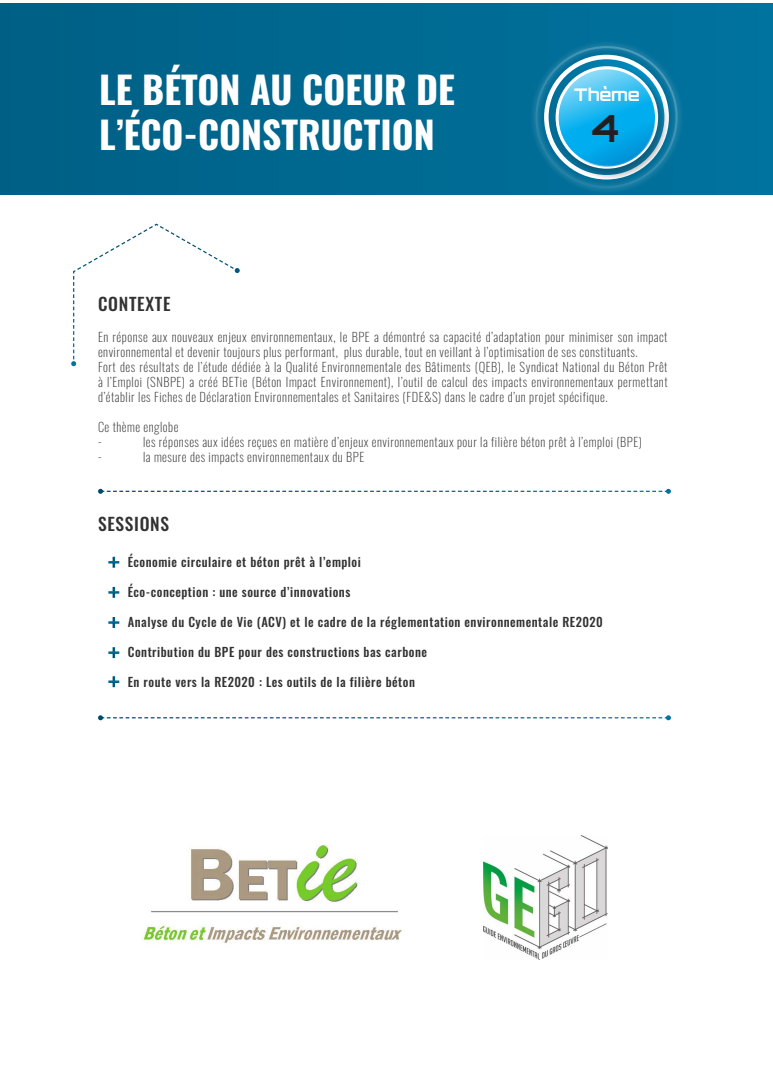
<style>
.page{position:relative;width:773px;height:1081px;background:#fff}
.page>*{position:absolute;margin:0;border:0;box-sizing:border-box;transform-origin:0 0}
.t1{font:700 37.5px/45px "Oswald";color:#fff}
.t2{font:700 37.5px "Orbitron";color:#231f20}
.t3{font:500 17.5px "Oswald";letter-spacing:.04em;color:#333233}
.t4{font:700 17.5px "Orbitron";letter-spacing:.01em;color:#fff}
.t5{font:200 12.5px/15px "Oswald";letter-spacing:.04em;color:#333233}
.t6{font:500 12.5px "Oswald";letter-spacing:.04em;color:#333233}
</style>
<div class="page">
<svg style="left:71px;top:223px;width:169px;height:143px"></svg>
<svg style="left:98px;top:489px;width:572px;height:5px"></svg>
<svg style="left:108px;top:557px;width:11px;height:11px"></svg>
<svg style="left:108px;top:587px;width:11px;height:11px"></svg>
<svg style="left:108px;top:617px;width:11px;height:11px"></svg>
<svg style="left:108px;top:647px;width:11px;height:11px"></svg>
<svg style="left:108px;top:676px;width:11px;height:11px"></svg>
<svg style="left:98px;top:715px;width:572px;height:5px"></svg>
<div style="left:0;top:4px;width:772px;height:191px;background:linear-gradient(to right,#005f85,#00739f)"></div>
<div style="left:529px;top:40px;width:154px;height:155px;background:#fff;opacity:.75"></div>
<img style="left:141px;top:844px;width:261px;height:100px">
<img style="left:484px;top:835px;width:123px;height:124px">
<h1 class="t1" style="left:99px;top:70px;width:357px">LE BÉTON AU COEUR DE<br>L’ÉCO-CONSTRUCTION</h1>
<h2 class="t4" style="left:574px;top:84px;width:67px">Thème</h2>
<h1 class="t2" style="left:592px;top:104px;width:29px">4</h1>
<h2 class="t3" style="left:98px;top:295px;width:74px">CONTEXTE</h2>
<p class="t5" style="left:98px;top:328px;width:571px">En réponse aux nouveaux enjeux environnementaux, le BPE a démontré sa capacité d’adaptation pour minimiser son impact environnemental et devenir toujours plus performant, plus durable, tout en veillant à l’optimisation de ses constituants.<br>Fort des résultats de l’étude dédiée à la Qualité Environnementale des Bâtiments (QEB), le Syndicat National du Béton Prêt à l’Emploi (SNBPE) a créé BETie (Béton Impact Environnement), l’outil de calcul des impacts environnementaux permettant d’établir les Fiches de Déclaration Environnementales et Sanitaires (FDE&amp;S) dans le cadre d’un projet spécifique.</p>
<p class="t5" style="left:98px;top:418px;width:82px">Ce thème englobe -</p>
<p class="t5" style="left:143px;top:433px;width:500px">les réponses aux idées reçues en matière d’enjeux environnementaux pour la filière béton prêt à l’emploi (BPE)</p>
<p class="t5" style="left:98px;top:448px;width:5px">-</p>
<p class="t5" style="left:143px;top:448px;width:223px">la mesure des impacts environnementaux du BPE</p>
<h2 class="t3" style="left:98px;top:514px;width:73px">SESSIONS</h2>
<p class="t6" style="left:128px;top:555px;width:234px">Économie circulaire et béton prêt à l’emploi</p>
<p class="t6" style="left:128px;top:585px;width:224px">Éco-conception : une source d’innovations</p>
<p class="t6" style="left:128px;top:615px;width:476px">Analyse du Cycle de Vie (ACV) et le cadre de la réglementation environnementale RE2020</p>
<p class="t6" style="left:128px;top:645px;width:301px">Contribution du BPE pour des constructions bas carbone</p>
<p class="t6" style="left:128px;top:675px;width:289px">En route vers la RE2020 : Les outils de la filière béton</p>
</div>
